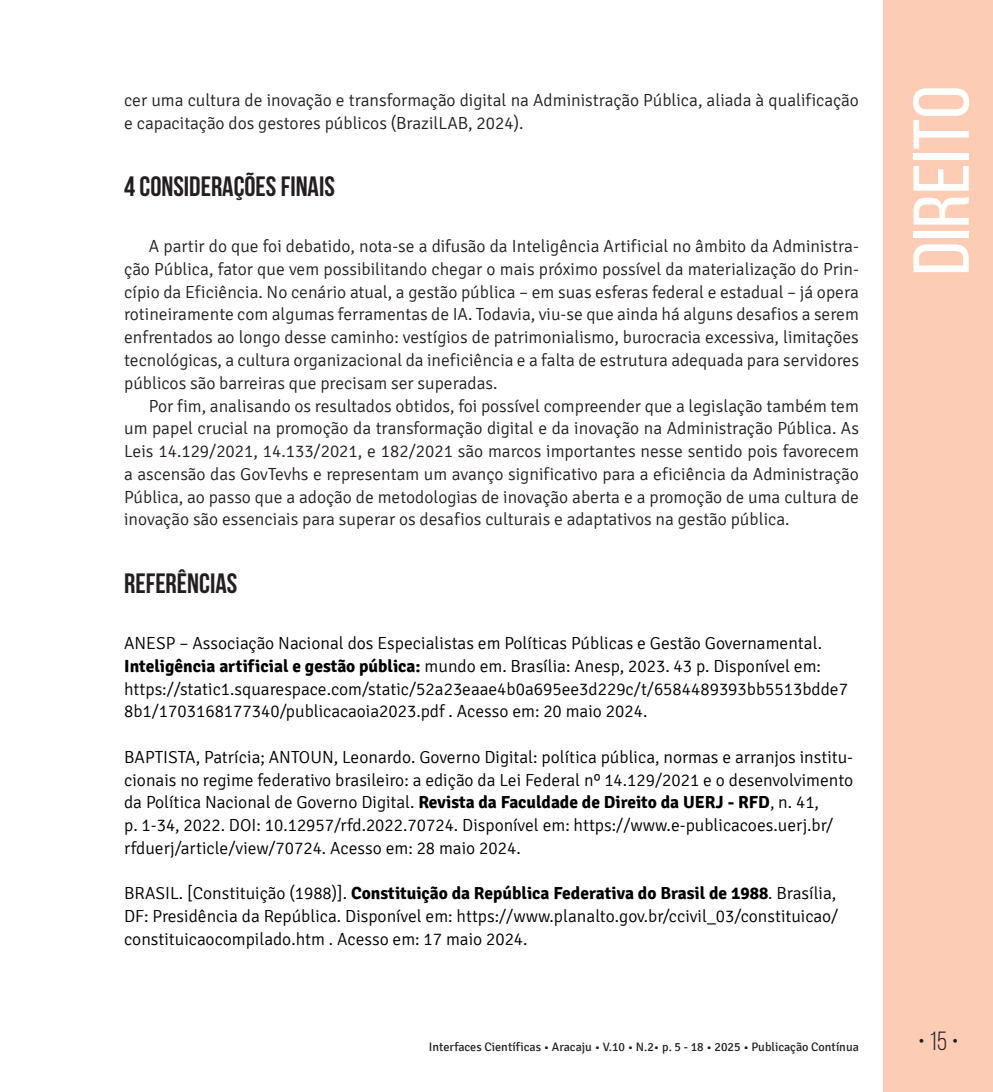
<style>
.page{position:relative;width:993px;height:1092px;background:#fff}
.page>*{position:absolute;margin:0;border:0;box-sizing:border-box;transform-origin:0 0}
.t1{font:78.75px "Bebas Neue";color:#fff;scale:1.09 1}
.t2{font:700 28px "Bebas Neue";color:#231f20}
.t3{font:26.25px "Bebas Neue";color:#231f20}
.t4{font:300 17.5px/22.8px "Signika";color:#231f20;text-align:justify}
.t5{font:300 17.5px/22.8px "Signika";color:#000001}
.t6{font:12.25px "Signika";color:#231f20}
.s1{font-weight:700}
</style>
<div class="page">
<div style="left:883px;top:0;width:109px;height:1091px;background:#fcccb5"></div>
<p class="t4" style="left:124px;top:89px;width:736px">cer uma cultura de inovação e transformação digital na Administração Pública, aliada à qualificação e capacitação dos gestores públicos (BrazilLAB, 2024).</p>
<h2 class="t2" style="left:124px;top:171px;width:212px">4 CONSIDERAÇÕES FINAIS</h2>
<p class="t4" style="left:124px;top:235px;width:736px;text-indent:25px">A partir do que foi debatido, nota-se a difusão da Inteligência Artificial no âmbito da Administra&shy;ção Pública, fator que vem possibilitando chegar o mais próximo possível da materialização do Prin&shy;cípio da Eficiência. No cenário atual, a gestão pública – em suas esferas federal e estadual – já opera rotineiramente com algumas ferramentas de IA. Todavia, viu-se que ainda há alguns desafios a serem enfrentados ao longo desse caminho: vestígios de patrimonialismo, burocracia excessiva, limitações tecnológicas, a cultura organizacional da ineficiência e a falta de estrutura adequada para servidores públicos são barreiras que precisam ser superadas.</p>
<p class="t4" style="left:124px;top:394px;width:736px;text-indent:25px">Por fim, analisando os resultados obtidos, foi possível compreender que a legislação também tem um papel crucial na promoção da transformação digital e da inovação na Administração Pública. As Leis 14.129/2021, 14.133/2021, e 182/2021 são marcos importantes nesse sentido pois favorecem a ascensão das GovTevhs e representam um avanço significativo para a eficiência da Administração Pública, ao passo que a adoção de metodologias de inovação aberta e a promoção de uma cultura de inovação são essenciais para superar os desafios culturais e adaptativos na gestão pública.</p>
<h2 class="t2" style="left:124px;top:567px;width:115px">RE FERÊNCIAS</h2>
<p class="t5" style="left:124px;top:632px;width:725px">ANESP – Associação Nacional dos Especialistas em Políticas Públicas e Gestão Governamental.<br><span class="s1">Inteligência artificial e gestão pública:</span> mundo em. Brasília: Anesp, 2023. 43 p. Disponível em: https://static1.squarespace.com/static/52a23eaae4b0a695ee3d229c/t/6584489393bb5513bdde7<br>8b1/1703168177340/publicacaoia2023.pdf . Acesso em: 20 maio 2024.</p>
<p class="t5" style="left:124px;top:745px;width:730px">BAPTISTA, Patrícia; ANTOUN, Leonardo. Governo Digital: política pública, normas e arranjos institu&shy;cionais no regime federativo brasileiro: a edição da Lei Federal nº 14.129/2021 e o desenvolvimento da Política Nacional de Governo Digital. <span class="s1">Revista da Faculdade de Direito da UERJ - RFD</span>, n. 41,<br>p. 1-34, 2022. DOI: 10.12957/rfd.2022.70724. Disponível em: https://www.e-publicacoes.uerj.br/ rfduerj/article/view/70724. Acesso em: 28 maio 2024.</p>
<p class="t5" style="left:124px;top:882px;width:715px;text-align:justify">BRASIL. [Constituição (1988)]. <span class="s1">Constituição da República Federativa do Brasil de 1988</span>. Brasília, DF: Presidência da República. Disponível em: https://www.planalto.gov.br/ccivil_03/constituicao/ constituicaocompilado.htm . Acesso em: 17 maio 2024.</p>
<h1 class="t1" style="left:898px;top:275px;width:176px;rotate:-90deg">Direito</h1>
<p class="t6" style="left:429px;top:1040px;width:431px">Interfaces Científicas • Aracaju • V.10 • N.2• p. 5 - 18 • 2025 • Publicação Contínua</p>
<h3 class="t3" style="left:917px;top:1026px;width:42px">• 15 •</h3>
</div>
